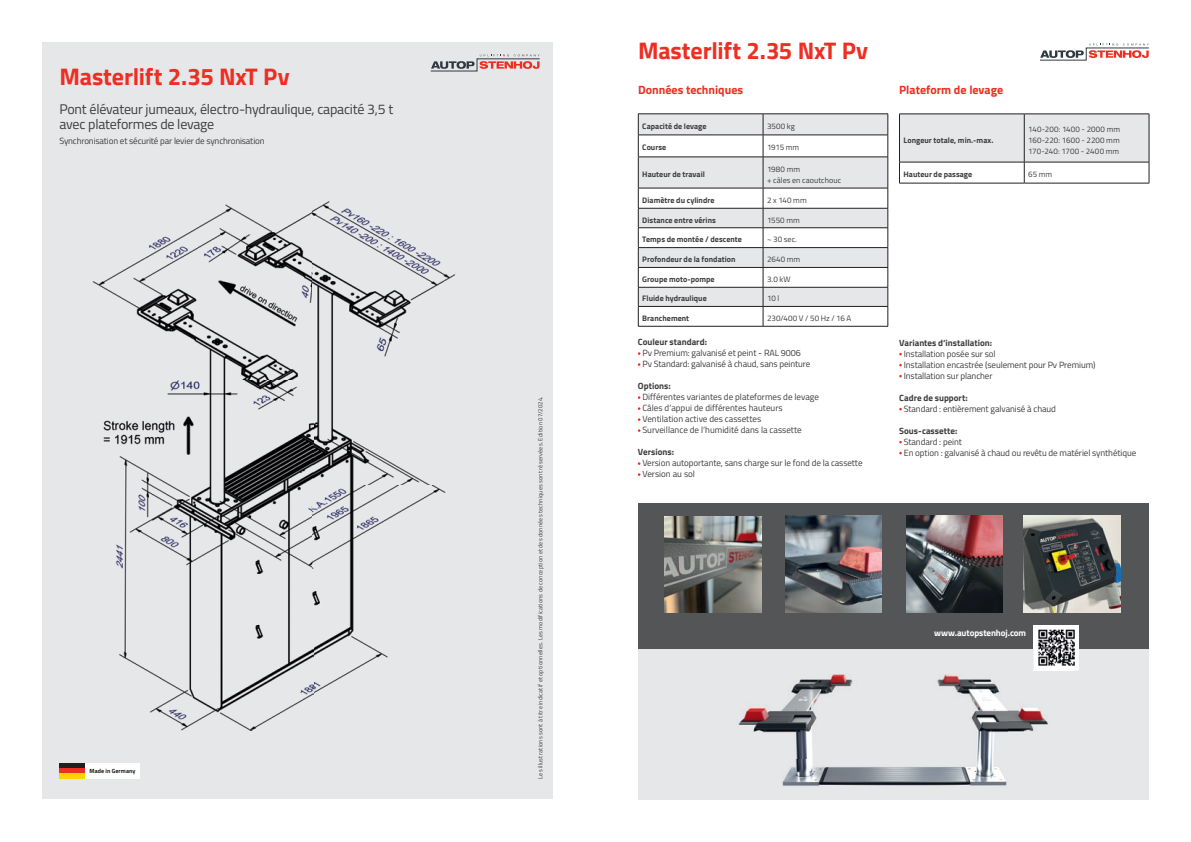
<style>
.page{position:relative;width:1191px;height:842px;background:#fff}
.page>*{position:absolute;margin:0;border:0;box-sizing:border-box;transform-origin:0 0}
.t1{font:700 24px "Titillium Web";letter-spacing:-.005em;color:#ee2e22}
.t2{font:14px/15px "Titillium Web";letter-spacing:-.015em;color:#3e3e3f}
.t3{font:700 12px "Titillium Web";color:#ee2e22}
.t4{font:9px/11px "Titillium Web";letter-spacing:-.01em;color:#3e3e3f}
.t5{font:700 9px "Titillium Web";color:#3e3e3f}
.t6{font:700 9px "Titillium Web";letter-spacing:-.01em;color:#fff}
.t7{font:700 8px "Titillium Web";letter-spacing:.005em;color:#3e3e3f}
.t8{font:8px/11px "Titillium Web";letter-spacing:.005em;color:#3e3e3f;text-align:justify}
.t9{font:6px "Titillium Web";letter-spacing:.025em;color:#3e3e3f}
.t10{font:700 6px "Titillium Web";letter-spacing:.015em;color:#231f20}
</style>
<div class="page">
<div style="left:43px;top:43px;width:510px;height:756px;background:#e6e7e9"></div>
<div style="left:85px;top:763px;width:55px;height:16px;background:#fff"></div>
<div style="left:59px;top:763px;width:26px;height:5px;background:#231f20"></div>
<div style="left:59px;top:768px;width:26px;height:5px;background:#ee2e22"></div>
<div style="left:59px;top:773px;width:26px;height:6px;background:#fed304"></div>
<img style="left:92px;top:201px;width:364px;height:529px">
<div style="left:638px;top:503px;width:510px;height:146px;background:#545557"></div>
<div style="left:638px;top:649px;width:510px;height:150px;background:#e6e7e9"></div>
<img style="left:785px;top:516px;width:97px;height:96px">
<img style="left:906px;top:516px;width:96px;height:96px">
<img style="left:665px;top:516px;width:96px;height:96px">
<img style="left:1023px;top:516px;width:97px;height:97px">
<img style="left:738px;top:670px;width:335px;height:116px">
<svg style="left:899px;top:114px;width:250px;height:69px"></svg>
<hr style="left:899px;top:183px;width:125px;height:1px;background:#231f20">
<hr style="left:1024px;top:183px;width:125px;height:1px;background:#231f20">
<svg style="left:639px;top:115px;width:248px;height:191px;fill:#e6e7e9"></svg>
<hr style="left:638px;top:114px;width:125px;height:1px;background:#231f20">
<hr style="left:763px;top:114px;width:125px;height:1px;background:#231f20">
<hr style="left:638px;top:135px;width:125px;height:1px;background:#231f20">
<svg style="left:638px;top:114px;width:1px;height:43px"></svg>
<hr style="left:763px;top:135px;width:125px;height:1px;background:#231f20">
<svg style="left:763px;top:114px;width:1px;height:43px"></svg>
<svg style="left:887px;top:114px;width:1px;height:43px"></svg>
<hr style="left:638px;top:157px;width:125px;height:1px;background:#231f20">
<hr style="left:638px;top:157px;width:1px;height:31px;background:#231f20">
<hr style="left:763px;top:157px;width:125px;height:1px;background:#231f20">
<hr style="left:763px;top:157px;width:1px;height:31px;background:#231f20">
<hr style="left:887px;top:157px;width:1px;height:31px;background:#231f20">
<hr style="left:638px;top:188px;width:125px;height:1px;background:#231f20">
<hr style="left:763px;top:188px;width:125px;height:1px;background:#231f20">
<hr style="left:638px;top:208px;width:125px;height:1px;background:#231f20">
<hr style="left:763px;top:208px;width:125px;height:1px;background:#231f20">
<hr style="left:638px;top:227px;width:125px;height:1px;background:#231f20">
<hr style="left:763px;top:227px;width:125px;height:1px;background:#231f20">
<hr style="left:638px;top:247px;width:125px;height:1px;background:#231f20">
<hr style="left:763px;top:247px;width:125px;height:1px;background:#231f20">
<hr style="left:638px;top:267px;width:125px;height:1px;background:#231f20">
<hr style="left:763px;top:267px;width:125px;height:1px;background:#231f20">
<hr style="left:638px;top:287px;width:125px;height:1px;background:#231f20">
<hr style="left:763px;top:287px;width:125px;height:1px;background:#231f20">
<hr style="left:638px;top:306px;width:125px;height:1px;background:#231f20">
<svg style="left:638px;top:188px;width:1px;height:138px"></svg>
<hr style="left:763px;top:306px;width:125px;height:1px;background:#231f20">
<svg style="left:763px;top:188px;width:1px;height:138px"></svg>
<svg style="left:887px;top:188px;width:1px;height:138px"></svg>
<hr style="left:638px;top:326px;width:125px;height:1px;background:#231f20">
<hr style="left:763px;top:326px;width:125px;height:1px;background:#231f20">
<img style="left:1033px;top:625px;width:46px;height:45px">
<img style="left:1033px;top:669px;width:40px;height:1px">
<svg style="left:430px;top:54px;width:110px;height:17px"></svg>
<svg style="left:1040px;top:44px;width:109px;height:16px"></svg>
<h1 class="t1" style="left:59px;top:59px;width:232px">Masterlift 2.35 NxT Pv</h1>
<h2 class="t2" style="left:59px;top:101px;width:335px">Pont élévateur jumeaux, électro-hydraulique, capacité 3,5 t avec plateformes de levage</h2>
<p class="t4" style="left:59px;top:135px;width:207px">Synchronisation et sécurité par levier de synchronisation</p>
<p class="t10" style="left:90px;top:766px;width:47px">Made in Germany</p>
<p class="t9" style="left:536px;top:779px;width:384px;rotate:-90deg">Les illustrations sont à titre indicatif et optionnelles. Les modifications de conception et des données techniques sont réservées. Edition 07/2024.</p>
<h1 class="t1" style="left:638px;top:32px;width:232px">Masterlift 2.35 NxT Pv</h1>
<h3 class="t3" style="left:638px;top:81px;width:106px">Données techniques</h3>
<h3 class="t3" style="left:899px;top:81px;width:105px">Plateform de levage</h3>
<p class="t7" style="left:642px;top:120px;width:66px">Capacité de levage</p>
<p class="t8" style="left:767px;top:120px;width:29px">3500 kg</p>
<p class="t7" style="left:642px;top:142px;width:26px">Course</p>
<p class="t8" style="left:767px;top:142px;width:34px">1915 mm</p>
<p class="t7" style="left:642px;top:168px;width:64px">Hauteur de travail</p>
<p class="t8" style="left:767px;top:163px;width:76px">1980 mm<br>+ câles en caoutchouc</p>
<p class="t7" style="left:642px;top:194px;width:74px">Diamètre du cylindre</p>
<p class="t8" style="left:767px;top:194px;width:41px">2 x 140 mm</p>
<p class="t7" style="left:642px;top:214px;width:75px">Distance entre vérins</p>
<p class="t8" style="left:767px;top:214px;width:34px">1550 mm</p>
<p class="t7" style="left:642px;top:233px;width:101px">Temps de montée / descente</p>
<p class="t8" style="left:767px;top:233px;width:31px">~ 30 sec.</p>
<p class="t7" style="left:642px;top:253px;width:95px">Profondeur de la fondation</p>
<p class="t8" style="left:767px;top:253px;width:35px">2640 mm</p>
<p class="t7" style="left:642px;top:273px;width:74px">Groupe moto-pompe</p>
<p class="t8" style="left:767px;top:273px;width:25px">3.0 kW</p>
<p class="t7" style="left:642px;top:292px;width:66px">Fluide hydraulique</p>
<p class="t8" style="left:767px;top:293px;width:14px">10 l</p>
<p class="t7" style="left:642px;top:312px;width:48px">Branchement</p>
<p class="t8" style="left:767px;top:312px;width:86px">230/400 V / 50 Hz / 16 A</p>
<p class="t5" style="left:638px;top:335px;width:71px">Couleur standard:</p>
<p class="t4" style="left:642px;top:347px;width:169px">Pv Premium: galvanisé et peint - RAL 9006<br>Pv Standard: galvanisé à chaud, sans peinture</p>
<p class="t5" style="left:638px;top:379px;width:34px">Options:</p>
<p class="t4" style="left:642px;top:391px;width:178px">Différentes variantes de plateformes de levage Câles d‘appui de différentes hauteurs Ventilation active des cassettes<br>Surveillance de l‘humidité dans la cassette</p>
<p class="t5" style="left:638px;top:445px;width:38px">Versions:</p>
<p class="t4" style="left:642px;top:457px;width:222px">Version autoportante, sans charge sur le fond de la cassette<br>Version au sol</p>
<p class="t7" style="left:903px;top:134px;width:91px">Longeur totale, min.-max.</p>
<p class="t8" style="left:1028px;top:123px;width:93px">140-200: 1400 - 2000 mm 160-220: 1600 - 2200 mm 170-240: 1700 - 2400 mm</p>
<p class="t7" style="left:903px;top:168px;width:70px">Hauteur de passage</p>
<p class="t8" style="left:1028px;top:168px;width:25px">65 mm</p>
<p class="t5" style="left:899px;top:336px;width:94px">Variantes d‘installation:</p>
<p class="t4" style="left:903px;top:348px;width:193px">Installation posée sur sol<br>Installation encastrée (seulement pour Pv Premium)<br>Installation sur plancher</p>
<p class="t5" style="left:899px;top:391px;width:70px">Cadre de support:</p>
<p class="t4" style="left:903px;top:403px;width:154px">Standard : entièrement galvanisé à chaud</p>
<p class="t5" style="left:899px;top:424px;width:60px">Sous-cassette:</p>
<p class="t4" style="left:903px;top:436px;width:234px">Standard : peint<br>En option : galvanisé à chaud ou revêtu de matériel synthétique</p>
<p class="t6" style="left:934px;top:626px;width:93px">www.autopstenhoj.com</p>
</div>
